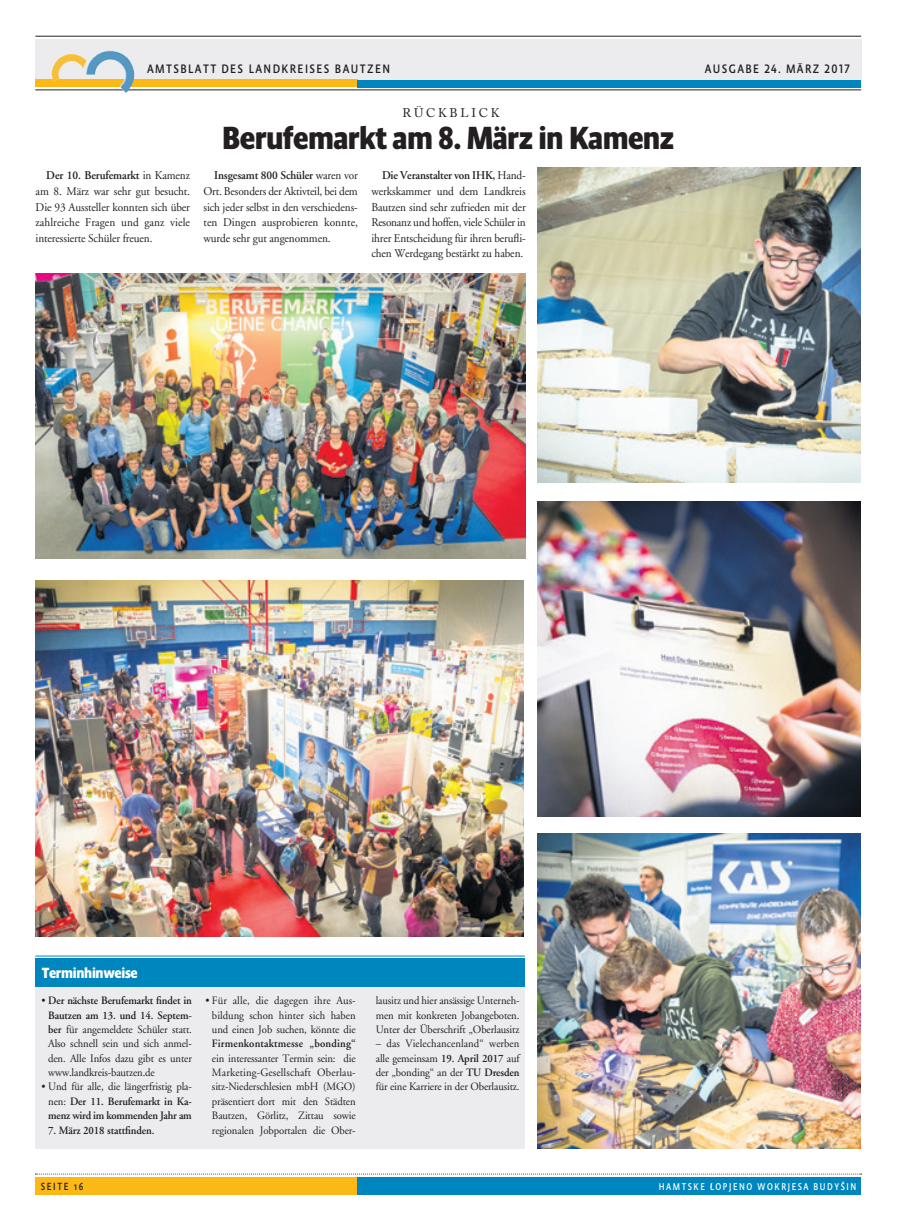
<style>
.page{position:relative;width:897px;height:1230px;background:#fff}
.page>*{position:absolute;margin:0;border:0;box-sizing:border-box;transform-origin:0 0}
.t1{font:700 32.5px "Absara Sans Head OT";letter-spacing:-.02em;color:#231f20}
.t2{font:700 15px "Absara Sans Head OT";letter-spacing:-.02em;color:#fff}
.t3{font:12.5px "Absara Sans Head OT";letter-spacing:.11em;color:#231f20}
.t4{font:12.5px "Adobe Caslon Pro";letter-spacing:.215em;color:#231f20}
.t5{font:11.88px/15.6px "Adobe Garamond";letter-spacing:-.01em;color:#231f20;text-align:justify;scale:.95 1}
.t6{font:11.25px/14.4px "Adobe Garamond";letter-spacing:-.01em;color:#231f20;text-align:justify;scale:.95 1}
.t7{font:600 11.25px/14.4px "Adobe Garamond";letter-spacing:-.01em;color:#231f20;text-align:center;scale:.95 1}
.t8{font:600 11.25px "Adobe Garamond";letter-spacing:.015em;color:#231f20;scale:.95 1}
.t9{font:10.62px "Absara Sans Head OT";letter-spacing:.16em;color:#231f20;scale:.95 1}
.t10{font:10px "Absara Sans Head OT";letter-spacing:.16em;color:#fff;scale:.95 1}
.s1{font-weight:600}
.s2{font-weight:400}
</style>
<div class="page">
<div style="left:35px;top:1177px;width:322px;height:17px;background:#fcb814"></div>
<div style="left:357px;top:1177px;width:504px;height:18px;background:#0086be"></div>
<svg style="left:35px;top:1173px;width:826px;height:1px"></svg>
<div style="left:35px;top:39px;width:826px;height:48px;background:#ececee"></div>
<div style="left:35px;top:80px;width:322px;height:7px;background:#fcb814"></div>
<div style="left:357px;top:80px;width:504px;height:7px;background:#0086be"></div>
<hr style="left:35px;top:90px;width:826px;height:1px;background:#231f20">
<hr style="left:35px;top:36px;width:826px;height:1px;background:#231f20">
<img style="left:51px;top:51px;width:85px;height:42px">
<div style="left:35px;top:986px;width:490px;height:162px;background:#ececee"></div>
<div style="left:35px;top:958px;width:490px;height:29px;background:#0086be"></div>
<hr style="left:35px;top:955px;width:490px;height:1px;background:#0086be">
<img style="left:538px;top:167px;width:322px;height:315px">
<img style="left:35px;top:273px;width:490px;height:286px">
<img style="left:35px;top:580px;width:488px;height:356px">
<img style="left:537px;top:501px;width:323px;height:315px">
<img style="left:538px;top:833px;width:322px;height:315px">
<p class="t3" style="left:147px;top:61px;width:244px">AMTSBLATT DES LANDKREISES BAUTZEN</p>
<p class="t3" style="left:704px;top:61px;width:147px">AUSGABE 24. MÄRZ 2017</p>
<p class="t4" style="left:402px;top:105px;width:99px">RÜCKBLICK</p>
<h1 class="t1" style="left:222px;top:119px;width:453px">Berufemarkt am 8. März in Kamenz</h1>
<p class="t5" style="left:36px;top:168px;width:164px;text-indent:11px"><span class="s1">Der 10. Berufemarkt</span> in Kamenz am 8. März war sehr gut besucht.<br>Die 93 Aussteller konnten sich über zahlreiche Fragen und ganz viele interessierte Schüler freuen.</p>
<p class="t5" style="left:203px;top:168px;width:164px;text-indent:11px"><span class="s1">Insgesamt 800 Schüler</span> waren vor Ort. Besonders der Aktivteil, bei dem sich jeder selbst in den verschiedens&shy;ten Dingen ausprobieren konnte, wurde sehr gut angenommen.</p>
<p class="t5" style="left:371px;top:168px;width:164px;text-indent:11px"><span class="s1">Die Veranstalter von IHK,</span> Hand&shy;werkskammer und dem Landkreis Bautzen sind sehr zufrieden mit der Resonanz und hoffen, viele Schüler in ihrer Entscheidung für ihren berufli&shy;chen Werdegang bestärkt zu haben.</p>
<h2 class="t2" style="left:42px;top:963px;width:97px">Terminhinweise</h2>
<p class="t6" style="left:48px;top:993px;width:153px;text-indent:-7px">• <span class="s1">Der nächste Berufemarkt findet in Bautzen am 13. und 14. Septem&shy;ber</span> für angemeldete Schüler statt.<br>Also schnell sein und sich anmel&shy;den. Alle Infos dazu gibt es unter www.landkreis-bautzen.de</p>
<p class="t7" style="left:42px;top:1079px;width:160px"><span class="s2">• Und für alle, die längerfristig pla&shy;nen:</span> Der 11. Berufemarkt in Ka&shy;menz wird im kommenden Jahr am</p>
<p class="t7" style="left:48px;top:1123px;width:113px">7. März 2018 stattfinden.</p>
<p class="t6" style="left:205px;top:993px;width:160px;text-align:center">• Für alle, die dagegen ihre Aus&shy;bildung schon hinter sich haben und einen Job suchen, könnte die</p>
<p class="t8" style="left:212px;top:1037px;width:153px">Firmenkontaktmesse „bonding“</p>
<p class="t6" style="left:212px;top:1051px;width:153px">ein interessanter Termin sein: die Marketing-Gesellschaft Oberlau&shy;sitz-Niederschlesien mbH (MGO) präsentiert dort mit den Städten Bautzen, Görlitz, Zittau sowie regionalen Jobportalen die Ober-</p>
<p class="t6" style="left:376px;top:993px;width:153px">lausitz und hier ansässige Unterneh&shy;men mit konkreten Jobangeboten.<br>Unter der Überschrift „Oberlausitz</p>
<p class="t6" style="left:376px;top:1036px;width:153px">– das Vielechancenland“ werben alle gemeinsam <span class="s1">19. April 2017</span> auf der „bonding“ an der <span class="s1">TU Dresden </span>für eine Karriere in der Oberlausitz.</p>
<p class="t9" style="left:41px;top:1179px;width:46px">SEITE 16</p>
<p class="t10" style="left:659px;top:1180px;width:209px">HAMTSKE <sup>/</sup>LOPJENO WOKRJESA BUDYŠIN</p>
</div>
